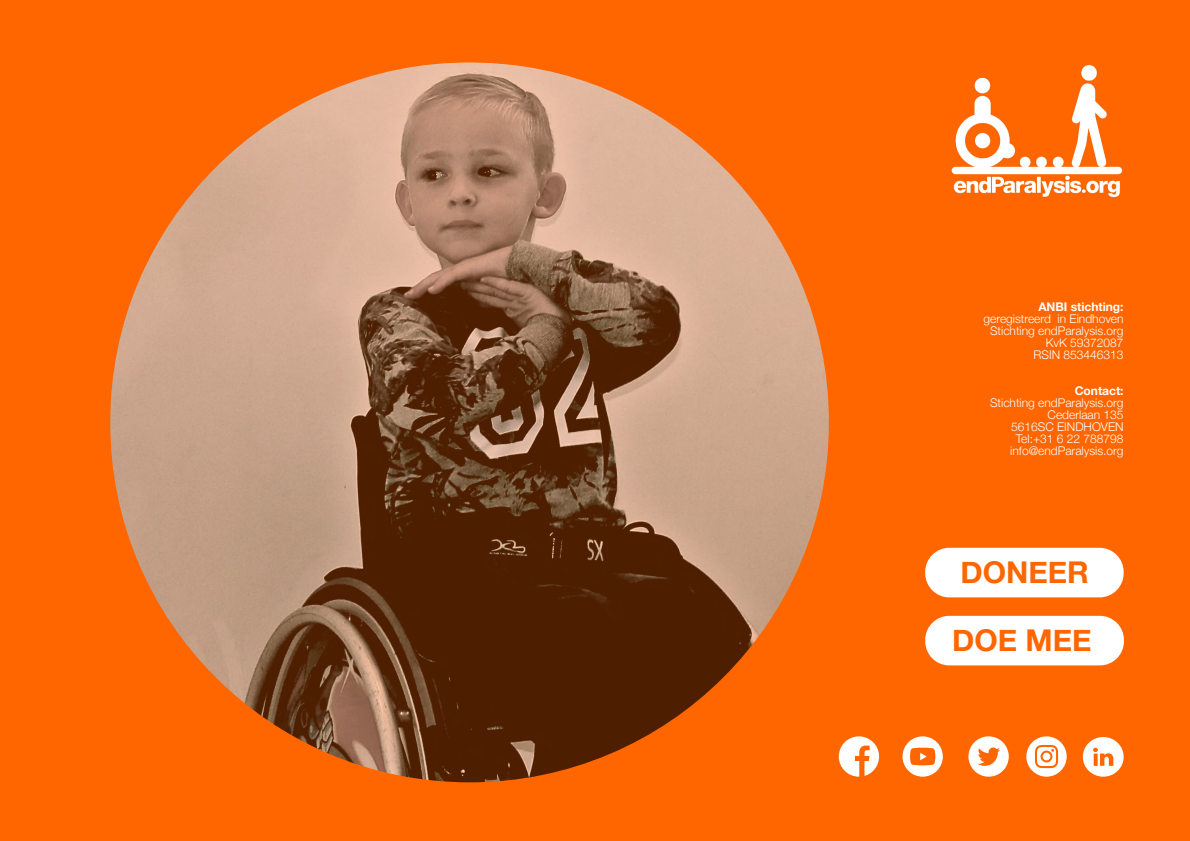
<style>
.page{position:relative;width:1190px;height:841px;background:#f60}
.page>*{position:absolute;margin:0;border:0;box-sizing:border-box;transform-origin:0 0}
.t1{font:700 30px "Helvetica Neue";color:#f60}
.t2{font:300 12px/12px "Helvetica Neue";color:#fff;text-align:right}
.t3{font:700 12px "Helvetica Neue";color:#fff}
</style>
<div class="page">
<img style="left:110px;top:62px;width:719px;height:720px;border-radius:359px">
<svg style="left:968px;top:736px;width:41px;height:41px"></svg>
<svg style="left:903px;top:736px;width:40px;height:41px"></svg>
<svg style="left:1026px;top:736px;width:41px;height:41px"></svg>
<svg style="left:839px;top:736px;width:40px;height:41px"></svg>
<div style="left:925px;top:548px;width:199px;height:49px;background:#fff;border-radius:24px"></div>
<div style="left:925px;top:616px;width:199px;height:49px;background:#fff;border-radius:24px"></div>
<img style="left:951px;top:65px;width:172px;height:133px">
<div style="left:1083px;top:737px;width:41px;height:40px;background:#fff;border-radius:50%"></div>
<svg style="left:1093px;top:748px;width:20px;height:18px"></svg>
<p class="t3" style="left:1038px;top:297px;width:87px">ANBI stichting:</p>
<p class="t2" style="left:984px;top:311px;width:142px">geregistreerd in Eindhoven<br>Stichting endParalysis.org<br>KvK 59372087<br>RSIN 853446313</p>
<p class="t3" style="left:1075px;top:381px;width:50px">Contact:</p>
<p class="t2" style="left:990px;top:395px;width:135px">Stichting endParalysis.org<br>Cederlaan 135<br>5616SC EINDHOVEN<br>Tel:+31 6 22 788798 info@endParalysis.org</p>
<h1 class="t1" style="left:961px;top:549px;width:130px">DONEER</h1>
<h1 class="t1" style="left:952px;top:617px;width:141px">DOE MEE</h1>
</div>
